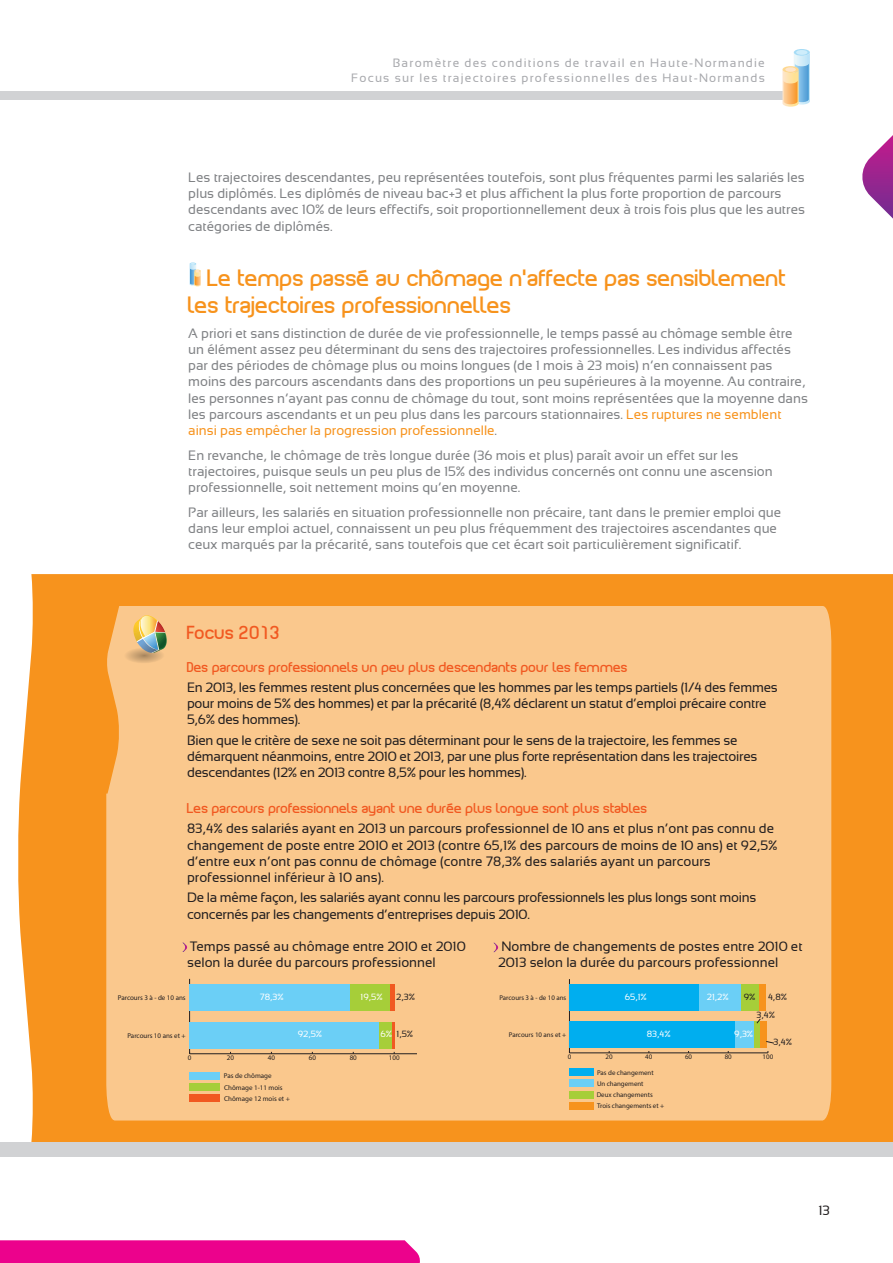
<style>
.page{position:relative;width:893px;height:1263px;background:#fff}
.page>*{position:absolute;margin:0;border:0;box-sizing:border-box;transform-origin:0 0}
.t1{font:22.5px/27px "Planet Estyle";color:#f7931d}
.t2{font:18px "Planet Estyle";color:#f15921}
.t3{font:13.5px/16.2px "Sansation";color:#808285}
.t4{font:13.5px/16.2px "Sansation";letter-spacing:-.02em;color:#231f20}
.t5{font:13.5px/16.2px "Sansation";color:#231f20}
.t6{font:13.5px "Planet Estyle";color:#f15921}
.t7{font:12px "Sansation";letter-spacing:.1em;color:#a8a9ad}
.t8{font:9px "Sansation";color:#fff}
.t9{font:9px "Sansation";color:#231f20}
.t10{font:7.05px "Myriad Pro";color:#231f20}
.t11{font:6.9px "Myriad Pro";color:#231f20}
.s1{color:#f7931d}
</style>
<div class="page">
<div style="left:0;top:91px;width:808px;height:9px;background:#d1d2d4"></div>
<svg style="left:794px;top:49px;width:16px;height:7px"></svg>
<div style="left:796px;top:50px;width:11px;height:5px;background:#ceedfb;border-radius:50%"></div>
<svg style="left:782px;top:52px;width:28px;height:55px"></svg>
<div style="left:0;top:1240px;width:420px;height:23px;background:#ec028c"></div>
<svg style="left:862px;top:135px;width:31px;height:84px"></svg>
<svg style="left:190px;top:262px;width:11px;height:24px"></svg>
<div style="left:18px;top:574px;width:875px;height:568px;background:#f7931d"></div>
<div style="left:0;top:1142px;width:893px;height:15px;background:#d1d2d4"></div>
<div style="left:106px;top:606px;width:725px;height:514px;background:#fac88d"></div>
<svg style="left:182px;top:942px;width:5px;height:10px"></svg>
<svg style="left:123px;top:647px;width:41px;height:16px"></svg>
<svg style="left:133px;top:615px;width:34px;height:38px"></svg>
<hr style="left:190px;top:1053px;width:226px;height:1px;background:#231f20">
<hr style="left:189px;top:979px;width:1px;height:75px;background:#231f20">
<div style="left:190px;top:1094px;width:30px;height:8px;background:#f15921"></div>
<hr style="left:390px;top:984px;width:4px;height:27px;background:#f15921">
<hr style="left:391px;top:1021px;width:3px;height:27px;background:#f15921">
<div style="left:190px;top:1083px;width:30px;height:8px;background:#a6ce39"></div>
<div style="left:350px;top:984px;width:40px;height:27px;background:#a6ce39"></div>
<div style="left:379px;top:1021px;width:12px;height:27px;background:#a6ce39"></div>
<div style="left:189px;top:1072px;width:31px;height:7px;background:#6bcff6"></div>
<div style="left:190px;top:984px;width:160px;height:27px;background:#6bcff6"></div>
<div style="left:190px;top:1021px;width:189px;height:27px;background:#6bcff6"></div>
<hr style="left:569px;top:1052px;width:199px;height:1px;background:#231f20">
<hr style="left:569px;top:979px;width:1px;height:74px;background:#231f20">
<div style="left:569px;top:1102px;width:25px;height:7px;background:#f7931d"></div>
<div style="left:759px;top:984px;width:6px;height:27px;background:#f7931d"></div>
<div style="left:760px;top:1021px;width:7px;height:27px;background:#f7931d"></div>
<div style="left:569px;top:1091px;width:25px;height:7px;background:#a6ce39"></div>
<div style="left:741px;top:984px;width:18px;height:27px;background:#a6ce39"></div>
<div style="left:753px;top:1021px;width:7px;height:27px;background:#a6ce39"></div>
<div style="left:569px;top:1080px;width:25px;height:7px;background:#6bcff6"></div>
<div style="left:699px;top:984px;width:42px;height:27px;background:#6bcff6"></div>
<div style="left:735px;top:1021px;width:18px;height:27px;background:#6bcff6"></div>
<div style="left:569px;top:1069px;width:25px;height:7px;background:#00aeef"></div>
<div style="left:569px;top:984px;width:130px;height:27px;background:#00aeef"></div>
<div style="left:569px;top:1021px;width:166px;height:27px;background:#00aeef"></div>
<svg style="left:493px;top:943px;width:5px;height:9px"></svg>
<svg style="left:756px;top:1018px;width:5px;height:6px"></svg>
<svg style="left:766px;top:1040px;width:9px;height:4px"></svg>
<p class="t7" style="left:393px;top:56px;width:374px">Baromètre des conditions de travail en Haute-Normandie</p>
<p class="t7" style="left:351px;top:71px;width:415px">Focus sur les trajectoires professionnelles des Haut-Normands</p>
<p class="t3" style="left:188px;top:169px;width:618px">Les trajectoires descendantes, peu représentées toutefois, sont plus fréquentes parmi les salariés les plus diplômés. Les diplômés de niveau bac+3 et plus affichent la plus forte proportion de parcours descendants avec 10% de leurs effectifs, soit proportionnellement deux à trois fois plus que les autres catégories de diplômés.</p>
<p class="t1" style="left:188px;top:265px;width:600px;text-indent:19px">Le temps passé au chômage n’affecte pas sensiblement les trajectoires professionnelles</p>
<p class="t3" style="left:188px;top:325px;width:621px">A priori et sans distinction de durée de vie professionnelle, le temps passé au chômage semble être un élément assez peu déterminant du sens des trajectoires professionnelles. Les individus affectés par des périodes de chômage plus ou moins longues (de 1 mois à 23 mois) n’en connaissent pas moins des parcours ascendants dans des proportions un peu supérieures à la moyenne. Au contraire, les personnes n’ayant pas connu de chômage du tout, sont moins représentées que la moyenne dans les parcours ascendants et un peu plus dans les parcours stationnaires. <span class="s1">Les ruptures ne semblent ainsi pas empêcher la progression professionnelle</span>.</p>
<p class="t3" style="left:188px;top:447px;width:586px">En revanche, le chômage de très longue durée (36 mois et plus) paraît avoir un effet sur les trajectoires, puisque seuls un peu plus de 15% des individus concernés ont connu une ascension professionnelle, soit nettement moins qu’en moyenne.</p>
<p class="t3" style="left:188px;top:504px;width:594px">Par ailleurs, les salariés en situation professionnelle non précaire, tant dans le premier emploi que dans leur emploi actuel, connaissent un peu plus fréquemment des trajectoires ascendantes que ceux marqués par la précarité, sans toutefois que cet écart soit particulièrement significatif.</p>
<p class="t2" style="left:187px;top:621px;width:95px">Focus 2013</p>
<p class="t6" style="left:187px;top:658px;width:442px">Des parcours professionnels un peu plus descendants pour les femmes</p>
<p class="t4" style="left:187px;top:679px;width:592px">En 2013, les femmes restent plus concernées que les hommes par les temps partiels (1/4 des femmes pour moins de 5% des hommes) et par la précarité (8,4% déclarent un statut d’emploi précaire contre<br>5,6% des hommes).</p>
<p class="t4" style="left:187px;top:732px;width:572px">Bien que le critère de sexe ne soit pas déterminant pour le sens de la trajectoire, les femmes se démarquent néanmoins, entre 2010 et 2013, par une plus forte représentation dans les trajectoires descendantes (12% en 2013 contre 8,5% pour les hommes).</p>
<p class="t6" style="left:187px;top:799px;width:462px">Les parcours professionnels ayant une durée plus longue sont plus stables</p>
<p class="t5" style="left:187px;top:820px;width:592px">83,4% des salariés ayant en 2013 un parcours professionnel de 10 ans et plus n’ont pas connu de changement de poste entre 2010 et 2013 (contre 65,1% des parcours de moins de 10 ans) et 92,5% d’entre eux n’ont pas connu de chômage (contre 78,3% des salariés ayant un parcours professionnel inférieur à 10 ans).</p>
<p class="t4" style="left:187px;top:889px;width:571px">De la même façon, les salariés ayant connu les parcours professionnels les plus longs sont moins concernés par les changements d’entreprises depuis 2010.</p>
<p class="t5" style="left:187px;top:938px;width:280px">Temps passé au chômage entre 2010 et 2010 selon la durée du parcours professionnel</p>
<p class="t5" style="left:498px;top:938px;width:306px">Nombre de changements de postes entre 2010 et<br>2013 selon la durée du parcours professionnel</p>
<p class="t10" style="left:118px;top:993px;width:69px">Parcours 3 à - de 10 ans</p>
<p class="t10" style="left:127px;top:1031px;width:60px">Parcours 10 ans et +</p>
<p class="t8" style="left:260px;top:991px;width:25px">78,3%</p>
<p class="t8" style="left:361px;top:991px;width:23px">19,5%</p>
<p class="t9" style="left:396px;top:992px;width:20px">2,3%</p>
<p class="t8" style="left:298px;top:1029px;width:26px">92,5%</p>
<p class="t8" style="left:380px;top:1029px;width:13px">6%</p>
<p class="t9" style="left:397px;top:1029px;width:18px">1,5%</p>
<p class="t11" style="left:499px;top:993px;width:68px">Parcours 3 à - de 10 ans</p>
<p class="t11" style="left:509px;top:1030px;width:59px">Parcours 10 ans et +</p>
<p class="t8" style="left:625px;top:991px;width:23px">65,1%</p>
<p class="t8" style="left:707px;top:991px;width:23px">21,2%</p>
<p class="t9" style="left:744px;top:991px;width:13px">9%</p>
<p class="t9" style="left:768px;top:991px;width:20px">4,8%</p>
<p class="t8" style="left:647px;top:1029px;width:25px">83,4%</p>
<p class="t8" style="left:734px;top:1029px;width:20px">9,3%</p>
<p class="t9" style="left:757px;top:1010px;width:20px">3,4%</p>
<p class="t9" style="left:774px;top:1036px;width:20px">3,4%</p>
<p class="t10" style="left:188px;top:1053px;width:5px">0</p>
<p class="t10" style="left:227px;top:1053px;width:9px">20</p>
<p class="t10" style="left:268px;top:1053px;width:9px">40</p>
<p class="t10" style="left:309px;top:1053px;width:9px">60</p>
<p class="t10" style="left:350px;top:1053px;width:9px">80</p>
<p class="t10" style="left:389px;top:1053px;width:12px">100</p>
<p class="t10" style="left:224px;top:1094px;width:67px">Chômage 12 mois et +</p>
<p class="t10" style="left:224px;top:1072px;width:49px">Pas de chômage</p>
<p class="t10" style="left:224px;top:1083px;width:60px">Chômage 1-11 mois</p>
<p class="t11" style="left:568px;top:1053px;width:5px">0</p>
<p class="t11" style="left:606px;top:1053px;width:9px">20</p>
<p class="t11" style="left:645px;top:1053px;width:9px">40</p>
<p class="t11" style="left:685px;top:1053px;width:9px">60</p>
<p class="t11" style="left:725px;top:1053px;width:9px">80</p>
<p class="t11" style="left:763px;top:1053px;width:12px">100</p>
<p class="t11" style="left:597px;top:1068px;width:58px">Pas de changement</p>
<p class="t11" style="left:597px;top:1079px;width:48px">Un changement</p>
<p class="t11" style="left:597px;top:1090px;width:58px">Deux changements</p>
<p class="t11" style="left:597px;top:1101px;width:69px">Trois changements et +</p>
<p class="t4" style="left:818px;top:1202px;width:13px">13</p>
</div>
